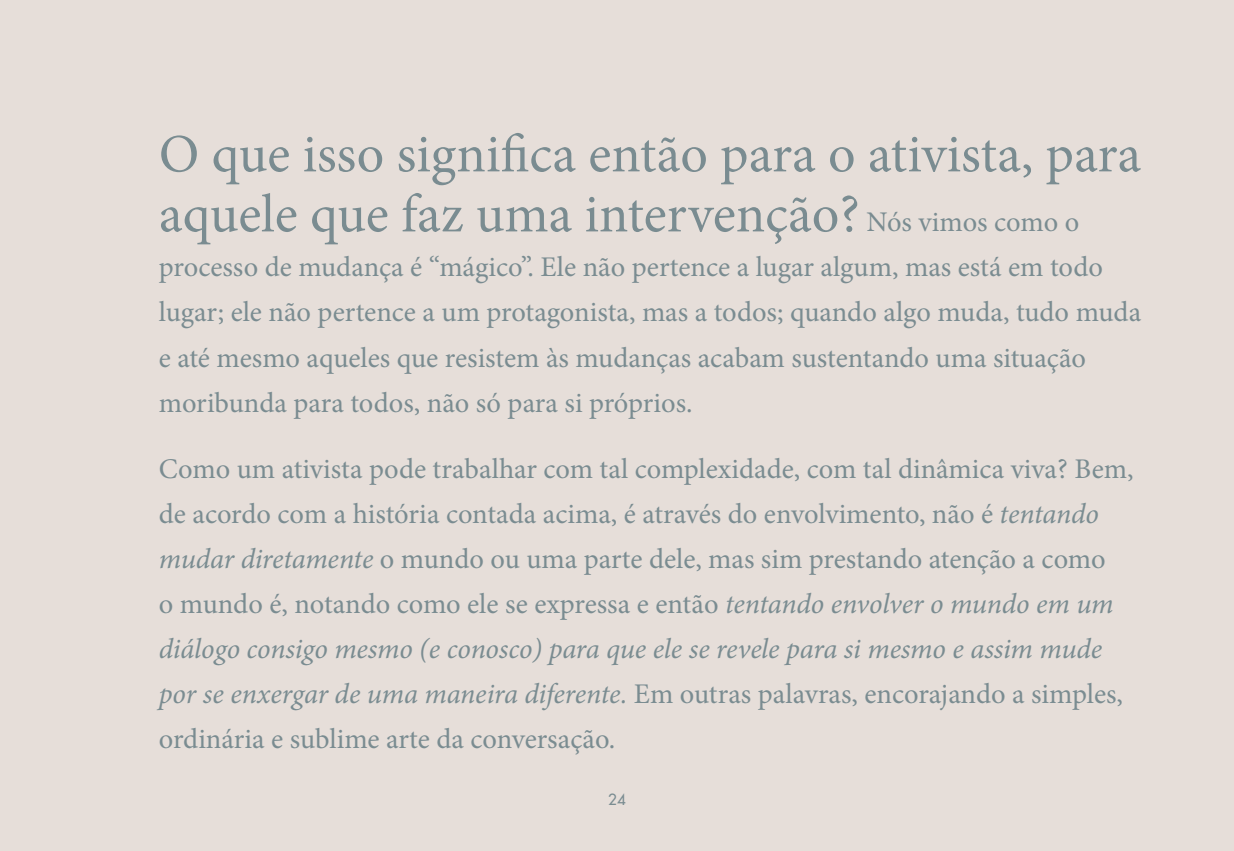
<style>
.page{position:relative;width:1234px;height:851px;background:#fff}
.page>*{position:absolute;margin:0;border:0;box-sizing:border-box;transform-origin:0 0}
.t1{font:54px/60px "Minion Pro";color:#7a8c91}
.t2{font:28.5px/45px "Minion Pro";letter-spacing:-.005em;color:#7a8c91}
.t3{font:500 15px "Futura Std";color:#7a8c91}
.s1{font-size:28.5px}
.s2{font-style:italic}
</style>
<div class="page">
<div style="left:0;top:0;width:1233px;height:850px;background:#e6ded9"></div>
<h1 class="t1" style="left:159px;top:124px;width:983px">O que isso significa então para o ativista, para aquele que faz uma intervenção? <span class="s1">Nós vimos como o</span></h1>
<p class="t2" style="left:159px;top:245px;width:983px">processo de mudança é “mágico”. Ele não pertence a lugar algum, mas está em todo lugar; ele não pertence a um protagonista, mas a todos; quando algo muda, tudo muda e até mesmo aqueles que resistem às mudanças acabam sustentando uma situação moribunda para todos, não só para si próprios.</p>
<p class="t2" style="left:159px;top:446px;width:976px">Como um ativista pode trabalhar com tal complexidade, com tal dinâmica viva? Bem, de acordo com a história contada acima, é através do envolvimento, não é <span class="s2">tentando mudar diretamente</span> o mundo ou uma parte dele, mas sim prestando atenção a como<br>o mundo é, notando como ele se expressa e então <span class="s2">tentando envolver o mundo em um diálogo consigo mesmo (e conosco) para que ele se revele para si mesmo e assim mude por se enxergar de uma maneira diferente.</span> Em outras palavras, encorajando a simples, ordinária e sublime arte da conversação.</p>
<p class="t3" style="left:608px;top:790px;width:19px">24</p>
</div>
